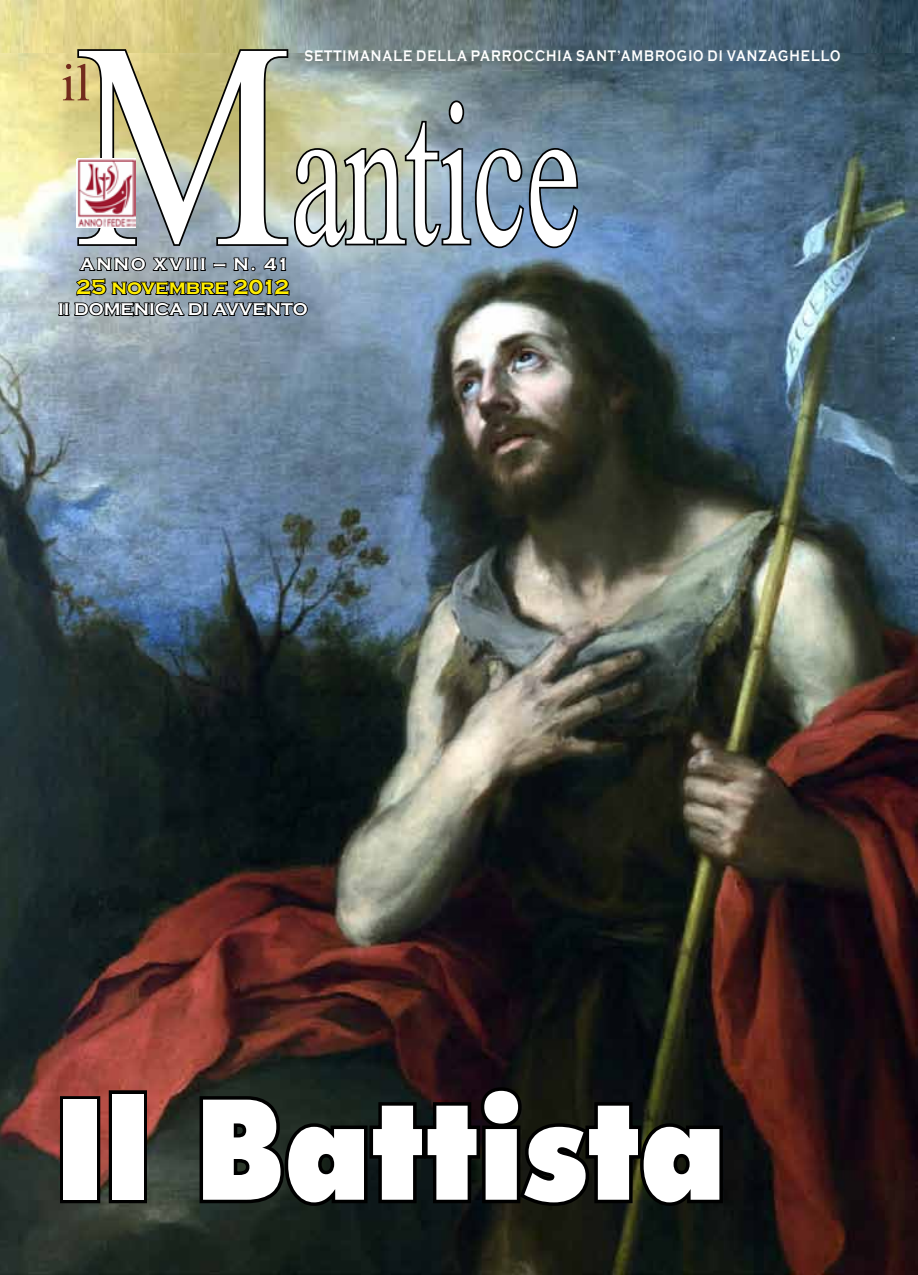
<style>
.page{position:relative;width:918px;height:1275px;background:#fff}
.page>*{position:absolute;margin:0;border:0;box-sizing:border-box;transform-origin:0 0}
.t1{font:291.9px "Times New Roman";color:#fff;scale:.83 1}
.t2{font:203.7px "Times New Roman";color:#fff;scale:.59 1}
.t3{font:900 140px "Futura BT";color:#fff;scale:.91 1}
.t4{font:52.5px "Times New Roman";color:#732b1d}
.t5{font:700 21px "Copperplate Gothic";color:#ffed00}
.t6{font:700 17.5px "Copperplate Gothic";color:#fff}
.t7{font:700 17.5px "Copperplate Gothic";letter-spacing:.11em;color:#fff}
.t8{font:700 15.75px "Copperplate Gothic";letter-spacing:.08em;color:#fff;scale:.77 1}
</style>
<div class="page">
<img style="left:0;top:0;width:918px;height:54px">
<img style="left:0;top:54px;width:918px;height:1221px">
<img style="left:76px;top:47px;width:504px;height:203px">
<svg style="left:57px;top:256px;width:252px;height:63px;background:#646f77"></svg>
<img style="left:77px;top:159px;width:59px;height:69px">
<div style="left:60px;top:1096px;width:40px;height:107px;border:7px solid #000"></div>
<div style="left:109px;top:1090px;width:38px;height:113px;border:7px solid #000"></div>
<svg style="left:196px;top:1084px;width:530px;height:125px;background:#111511"></svg>
<h1 class="t1" style="left:75px;top:-50px;width:262px">M</h1>
<p class="t7" style="left:80px;top:255px;width:211px">ANNO XVIII — N. 41</p>
<h3 class="t4" style="left:61px;top:47px;width:31px">il</h3>
<p class="t8" style="left:304px;top:48px;width:698px">SETTIMANALE DELLA PARROCCHIA SANT’AMBROGIO DI VANZAGHELLO</p>
<h2 class="t2" style="left:291px;top:39px;width:490px">antice</h2>
<h3 class="t5" style="left:76px;top:275px;width:215px">25 NOVEMBRE 2012</h3>
<p class="t6" style="left:58px;top:300px;width:251px">II DOMENICA DI AVVENTO</p>
<h3 class="t3" style="left:54px;top:1065px;width:739px">Il Battista</h3>
</div>
